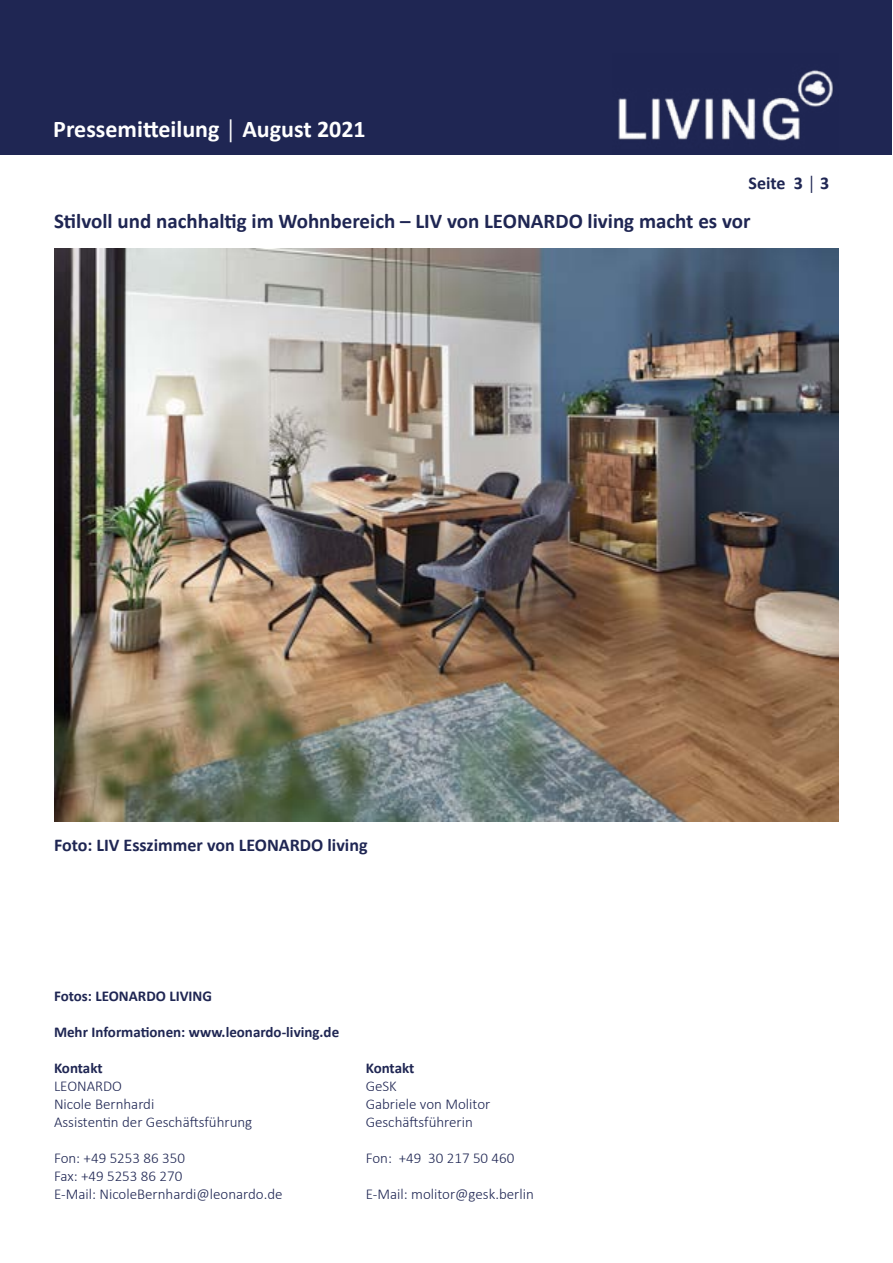
<style>
.page{position:relative;width:893px;height:1263px;background:#fff}
.page>*{position:absolute;margin:0;border:0;box-sizing:border-box;transform-origin:0 0}
.t1{font:700 24px "Calibri";color:#fff}
.t2{font:700 21px "Calibri";color:#1f2653}
.t3{font:700 18px "Calibri";color:#1f2653}
.t4{font:300 15px/18px "Calibri";color:#1f2653}
.t5{font:700 15px "Calibri";color:#1f2653}
</style>
<div class="page">
<div style="left:0;top:0;width:891px;height:154px;background:#1f2653"></div>
<img style="left:618px;top:70px;width:215px;height:71px">
<img style="left:54px;top:249px;width:785px;height:573px">
<h1 class="t1" style="left:53px;top:112px;width:314px">Pressemitteilung │ August 2021</h1>
<p class="t3" style="left:749px;top:170px;width:82px">Seite 3 │ 3</p>
<h2 class="t2" style="left:54px;top:207px;width:698px">Stilvoll und nachhaltig im Wohnbereich – LIV von LEONARDO living macht es vor</h2>
<p class="t3" style="left:54px;top:832px;width:315px">Foto: LIV Esszimmer von LEONARDO living</p>
<p class="t5" style="left:54px;top:986px;width:159px">Fotos: LEONARDO LIVING</p>
<p class="t5" style="left:54px;top:1022px;width:287px">Mehr Informationen: www.leonardo-living.de</p>
<p class="t5" style="left:54px;top:1058px;width:50px">Kontakt</p>
<p class="t4" style="left:54px;top:1077px;width:200px">LEONARDO<br>Nicole Bernhardi<br>Assistentin der Geschäftsführung</p>
<p class="t4" style="left:54px;top:1149px;width:230px">Fon: +49 5253 86 350<br>Fax: +49 5253 86 270<br>E-Mail: NicoleBernhardi@leonardo.de</p>
<p class="t5" style="left:366px;top:1058px;width:50px">Kontakt</p>
<p class="t4" style="left:366px;top:1077px;width:126px">GeSK<br>Gabriele von Molitor<br>Geschäftsführerin</p>
<p class="t4" style="left:366px;top:1149px;width:150px">Fon: +49 30 217 50 460</p>
<p class="t4" style="left:366px;top:1185px;width:170px">E-Mail: molitor@gesk.berlin</p>
</div>
